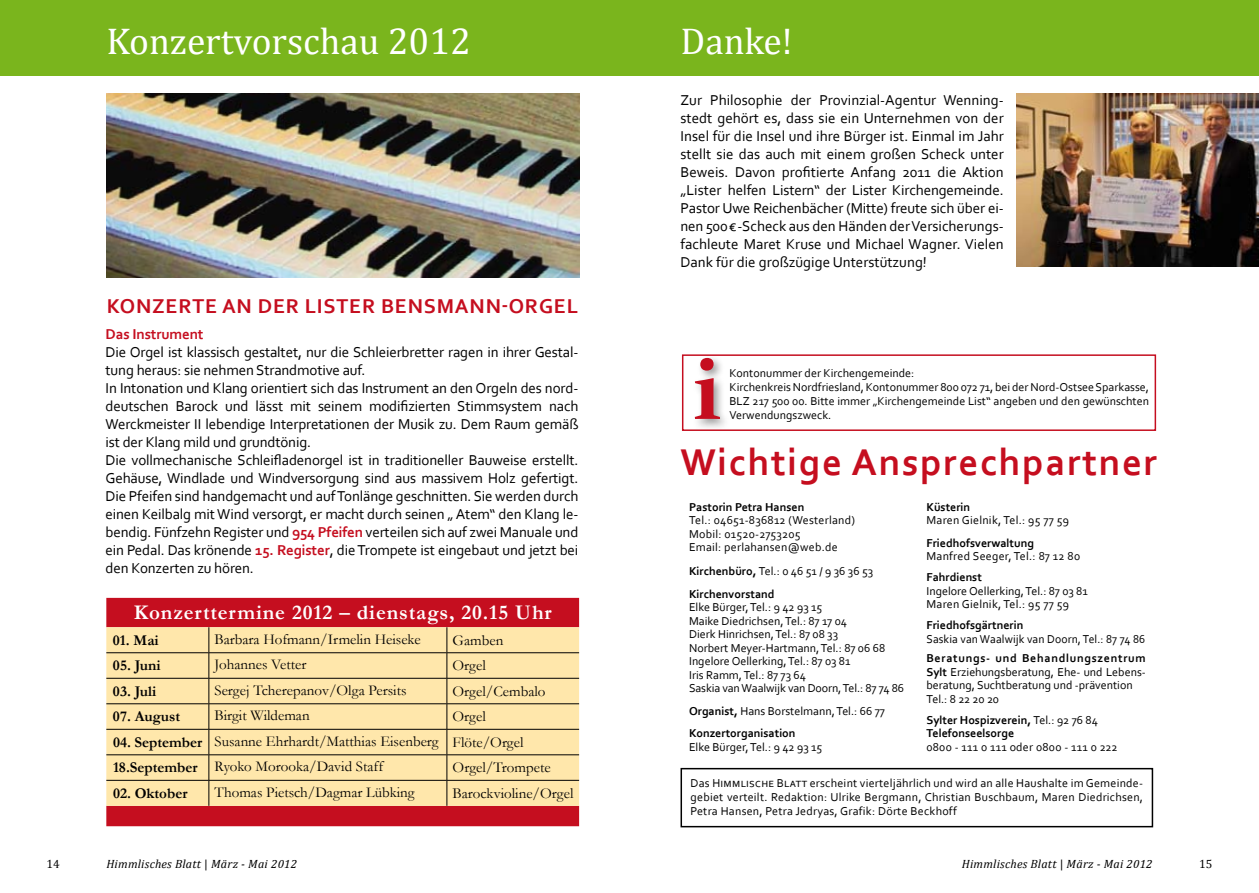
<style>
.page{position:relative;width:1259px;height:893px;background:#fff}
.page>*{position:absolute;margin:0;border:0;box-sizing:border-box;transform-origin:0 0}
.t1{font:700 87px "Constantia";color:#c50e1f}
.t2{font:700 39px "Corbel";letter-spacing:.04em;color:#c50e1f}
.t3{font:37.5px "Cambria";color:#fff}
.t4{font:700 21px "Garamond";letter-spacing:.04em;color:#fff}
.t5{font:700 21px "Corbel";letter-spacing:.04em;color:#c50e1f}
.t6{font:15px/18px "Corbel";letter-spacing:-.01em;color:#000;text-align:justify}
.t7{font:15px/25.5px "Garamond";color:#000}
.t8{font:700 15px "Garamond";color:#000}
.t9{font:700 15px "Corbel";letter-spacing:-.01em;color:#c50e1f}
.t10{font:12px/13.5px "Corbel";color:#000}
.t11{font:700 12px/22.5px "Corbel";color:#000}
.t12{font:12px/13.5px "Corbel";letter-spacing:.02em;color:#000}
.t13{font:italic 12px "Cambria";letter-spacing:.02em;color:#000}
.t14{font:12px "Cambria";color:#000}
.s1{font-weight:700;color:#c50e1f}
.s2{font-weight:700}
.s3{font-weight:400}
.s4{font-style:normal}
</style>
<div class="page">
<div style="left:680px;top:768px;width:473px;height:59px;border:2px solid #000"></div>
<div style="left:682px;top:354px;width:474px;height:77px;border:2px solid #c50e1f"></div>
<div style="left:0;top:0;width:1259px;height:76px;background:#7ab51d"></div>
<img style="left:106px;top:94px;width:473px;height:184px">
<div style="left:106px;top:598px;width:473px;height:228px;background:#c50e1f"></div>
<div style="left:106px;top:627px;width:473px;height:179px;background:#ffe7ab"></div>
<hr style="left:106px;top:678px;width:103px;height:1px;background:#000">
<hr style="left:209px;top:678px;width:238px;height:1px;background:#000">
<hr style="left:447px;top:678px;width:132px;height:1px;background:#000">
<hr style="left:106px;top:703px;width:103px;height:1px;background:#000">
<hr style="left:209px;top:703px;width:238px;height:1px;background:#000">
<hr style="left:447px;top:703px;width:132px;height:1px;background:#000">
<hr style="left:106px;top:652px;width:103px;height:1px;background:#000">
<hr style="left:209px;top:652px;width:238px;height:1px;background:#000">
<hr style="left:447px;top:652px;width:132px;height:1px;background:#000">
<hr style="left:106px;top:729px;width:103px;height:1px;background:#000">
<hr style="left:209px;top:729px;width:238px;height:1px;background:#000">
<hr style="left:447px;top:729px;width:132px;height:1px;background:#000">
<hr style="left:106px;top:754px;width:103px;height:1px;background:#000">
<hr style="left:209px;top:754px;width:238px;height:1px;background:#000">
<hr style="left:447px;top:754px;width:132px;height:1px;background:#000">
<svg style="left:209px;top:627px;width:1px;height:179px"></svg>
<svg style="left:446px;top:627px;width:1px;height:179px"></svg>
<hr style="left:106px;top:780px;width:103px;height:1px;background:#000">
<hr style="left:209px;top:780px;width:238px;height:1px;background:#000">
<hr style="left:447px;top:780px;width:132px;height:1px;background:#000">
<img style="left:1016px;top:94px;width:243px;height:173px">
<h3 class="t3" style="left:106px;top:19px;width:366px">Konzertvorschau 2012</h3>
<h3 class="t5" style="left:107px;top:293px;width:28px">Konzerte</h3>
<h3 class="t5" style="left:222px;top:293px;width:50px">an der</h3>
<h3 class="t5" style="left:305px;top:293px;width:25px">Lister</h3>
<h3 class="t5" style="left:381px;top:293px;width:30px">Bensmann</h3>
<h3 class="t5" style="left:501px;top:293px;width:38px">-Orgel</h3>
<p class="t9" style="left:106px;top:324px;width:99px">Das Instrument</p>
<p class="t6" style="left:106px;top:342px;width:474px;text-align:left">Die Orgel ist klassisch gestaltet, nur die Schleierbretter ragen in ihrer Gestal&shy;tung heraus: sie nehmen Strandmotive auf.<br>In Intonation und Klang orientiert sich das Instrument an den Orgeln des nord&shy;deutschen Barock und lässt mit seinem modifizierten Stimmsystem nach Werckmeister II lebendige Interpretationen der Musik zu. Dem Raum gemäß ist der Klang mild und grundtönig.<br>Die vollmechanische Schleifladenorgel ist in traditioneller Bauweise erstellt.<br>Gehäuse, Windlade und Windversorgung sind aus massivem Holz gefertigt.<br>Die Pfeifen sind handgemacht und auf Tonlänge geschnitten. Sie werden durch einen Keilbalg mit Wind versorgt, er macht durch seinen „ Atem“ den Klang le&shy;bendig. Fünfzehn Register und <span class="s1">954 Pfeifen</span> verteilen sich auf zwei Manuale und ein Pedal. Das krönende <span class="s1">15. Register</span>, die Trompete ist eingebaut und jetzt bei den Konzerten zu hören.</p>
<h3 class="t4" style="left:134px;top:598px;width:419px">Konzerttermine 2012 – dienstags, 20.15 Uhr</h3>
<p class="t8" style="left:113px;top:630px;width:47px">01. Mai</p>
<p class="t7" style="left:214px;top:626px;width:208px">Barbara Hofmann/Irmelin Heiseke</p>
<p class="t7" style="left:452px;top:627px;width:52px">Gamben</p>
<p class="t8" style="left:113px;top:655px;width:49px">05. Juni</p>
<p class="t7" style="left:214px;top:651px;width:94px">Johannes Vetter</p>
<p class="t7" style="left:452px;top:653px;width:35px">Orgel</p>
<p class="t8" style="left:113px;top:681px;width:45px">03. Juli</p>
<p class="t7" style="left:214px;top:677px;width:193px">Sergej Tcherepanov/Olga Persits</p>
<p class="t7" style="left:452px;top:678px;width:95px">Orgel/Cembalo</p>
<p class="t8" style="left:113px;top:706px;width:69px">07. August</p>
<p class="t7" style="left:214px;top:702px;width:97px">Birgit Wildeman</p>
<p class="t7" style="left:452px;top:704px;width:35px">Orgel</p>
<p class="t7" style="left:113px;top:728px;width:412px"><span class="s2">04. September</span> Susanne Ehrhardt/Matthias Eisenberg Flöte/Orgel<br><span class="s2">18.September</span> Ryoko Morooka/David Staff</p>
<p class="t7" style="left:452px;top:755px;width:100px">Orgel/Trompete</p>
<p class="t8" style="left:113px;top:783px;width:76px">02. Oktober</p>
<p class="t7" style="left:215px;top:779px;width:202px">Thomas Pietsch/Dagmar Lübking</p>
<p class="t7" style="left:452px;top:780px;width:122px">Barockvioline/Orgel</p>
<h3 class="t3" style="left:680px;top:19px;width:114px">Danke!</h3>
<p class="t6" style="left:680px;top:90px;width:325px">Zur Philosophie der Provinzial-Agentur Wenning&shy;stedt gehört es, dass sie ein Unternehmen von der Insel für die Insel und ihre Bürger ist. Einmal im Jahr stellt sie das auch mit einem großen Scheck unter Beweis. Davon profitierte Anfang 2011 die Aktion „Lister helfen Listern“ der Lister Kirchengemeinde.<br>Pastor Uwe Reichenbächer (Mitte) freute sich über ei&shy;nen 500€-Scheck aus den Händen der Versicherungs&shy;fachleute Maret Kruse und Michael Wagner. Vielen Dank für die großzügige Unterstützung!</p>
<h1 class="t1" style="left:693px;top:329px;width:30px">i</h1>
<p class="t10" style="left:729px;top:365px;width:421px;line-height:14.1px">Kontonummer der Kirchengemeinde:<br>Kirchenkreis Nordfriesland, Kontonummer 800 072 71, bei der Nord-Ostsee Sparkasse, BLZ 217 500 00. Bitte immer „Kirchengemeinde List“ angeben und den gewünschten Verwendungszweck.</p>
<h2 class="t2" style="left:680px;top:438px;width:478px">Wichtige Ansprechpartner</h2>
<p class="t11" style="left:689px;top:495px;width:117px">Pastorin Petra Hansen</p>
<p class="t12" style="left:689px;top:513px;width:167px">Tel.: 04651-836812 (Westerland)<br>Mobil: 01520-2753205<br>Email: perlahansen@web.de</p>
<p class="t11" style="left:689px;top:560px;width:186px">Kirchenbüro, <span class="s3">Tel.: 0 46 51 / 9 36 36 53<br></span>Kirchenvorstand</p>
<p class="t10" style="left:689px;top:600px;width:216px">Elke Bürger, Tel.: 9 42 93 15<br>Maike Diedrichsen, Tel.: 87 17 04<br>Dierk Hinrichsen, Tel.: 87 08 33<br>Norbert Meyer-Hartmann, Tel.: 87 06 68<br>Ingelore Oellerking, Tel.: 87 03 81<br>Iris Ramm, Tel.: 87 73 64<br>Saskia van Waalwijk van Doorn, Tel.: 87 74 86</p>
<p class="t11" style="left:689px;top:699px;width:197px">Organist, <span class="s3">Hans Borstelmann, Tel.: 66 77<br></span>Konzertorganisation</p>
<p class="t10" style="left:689px;top:740px;width:135px">Elke Bürger, Tel.: 9 42 93 15</p>
<p class="t11" style="left:926px;top:495px;width:45px">Küsterin</p>
<p class="t12" style="left:926px;top:513px;width:144px">Maren Gielnik, Tel.: 95 77 59</p>
<p class="t11" style="left:926px;top:531px;width:109px">Friedhofsverwaltung</p>
<p class="t12" style="left:926px;top:549px;width:155px">Manfred Seeger, Tel.: 87 12 80</p>
<p class="t11" style="left:926px;top:566px;width:57px">Fahrdienst</p>
<p class="t10" style="left:926px;top:584px;width:163px">Ingelore Oellerking, Tel.: 87 03 81<br>Maren Gielnik, Tel.: 95 77 59</p>
<p class="t11" style="left:926px;top:614px;width:98px">Friedhofsgärtnerin</p>
<p class="t10" style="left:926px;top:632px;width:220px">Saskia van Waalwijk van Doorn, Tel.: 87 74 86</p>
<p class="t10" style="left:926px;top:651px;width:221px"><span class="s2">Beratungs- und Behandlungszentrum Sylt</span> Erziehungsberatung, Ehe- und Lebens&shy;beratung, Suchtberatung und -prävention Tel.: 8 22 20 20</p>
<p class="t11" style="left:926px;top:713px;width:173px;line-height:13.5px">Sylter Hospizverein, <span class="s3">Tel.: 92 76 84<br></span>Telefonseelsorge</p>
<p class="t12" style="left:926px;top:740px;width:193px">0800 - 111 0 111 oder 0800 - 111 0 222</p>
<p class="t10" style="left:690px;top:775px;width:454px;line-height:14.2px;text-align:justify">Das Himmlische Blatt erscheint vierteljährlich und wird an alle Haushalte im Gemeinde&shy;gebiet verteilt. Redaktion: Ulrike Bergmann, Christian Buschbaum, Maren Diedrichsen, Petra Hansen, Petra Jedryas, Grafik: Dörte Beckhoff</p>
<p class="t14" style="left:46px;top:857px;width:15px">14</p>
<p class="t13" style="left:106px;top:856px;width:192px">Himmlisches Blatt <span class="s4">|</span> März - Mai 2012</p>
<p class="t13" style="left:961px;top:856px;width:192px">Himmlisches Blatt <span class="s4">|</span> März - Mai 2012</p>
<p class="t14" style="left:1199px;top:857px;width:15px">15</p>
</div>
